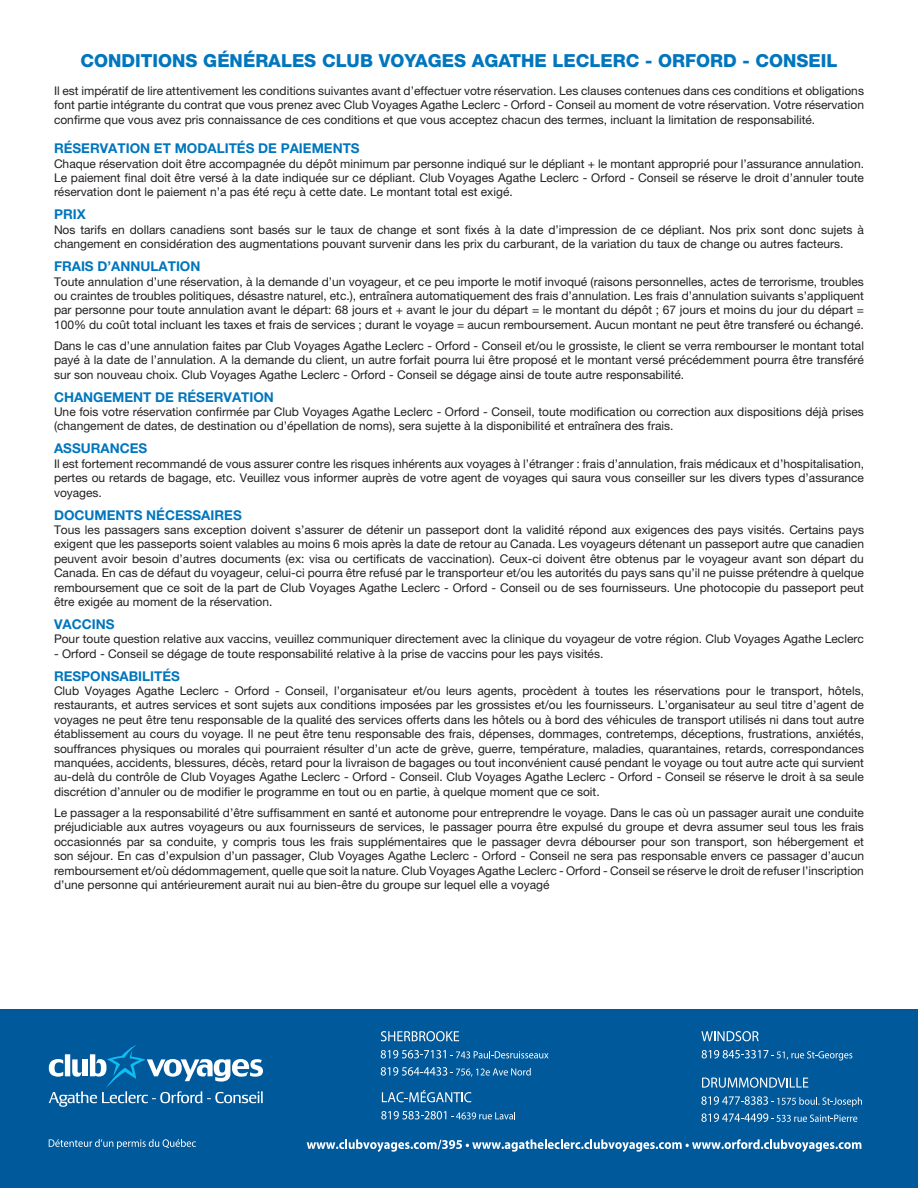
<style>
.page{position:relative;width:918px;height:1188px;background:#fff}
.page>*{position:absolute;margin:0;border:0;box-sizing:border-box;transform-origin:0 0}
.t1{font:800 18px "Helvetica Neue LT Pro";color:#0076be}
.t2{font:700 13.5px "Helvetica Neue LT Pro";color:#0076be}
.Texte_Courant_Condit{font:12px/14.4px "Helvetica Neue LT Pro";color:#231f20;text-align:justify}
</style>
<div class="page">
<div style="left:0;top:1009px;width:918px;height:157px;background:#00599b"></div>
<svg style="left:381px;top:1031px;width:78px;height:10px"></svg>
<svg style="left:381px;top:1050px;width:168px;height:8px"></svg>
<svg style="left:381px;top:1067px;width:150px;height:10px"></svg>
<svg style="left:701px;top:1031px;width:58px;height:10px"></svg>
<svg style="left:702px;top:1050px;width:150px;height:11px"></svg>
<svg style="left:382px;top:1090px;width:89px;height:12px"></svg>
<svg style="left:49px;top:1139px;width:147px;height:10px"></svg>
<svg style="left:381px;top:1111px;width:134px;height:8px"></svg>
<svg style="left:702px;top:1077px;width:106px;height:11px"></svg>
<svg style="left:701px;top:1096px;width:161px;height:11px"></svg>
<svg style="left:701px;top:1113px;width:156px;height:9px"></svg>
<svg style="left:49px;top:1045px;width:214px;height:62px"></svg>
<svg style="left:307px;top:1139px;width:554px;height:13px"></svg>
<div style="left:0;top:1160px;width:918px;height:28px;background:#00599b"></div>
<p class="t1" style="left:81px;top:50px;width:758px">CONDITIONS GÉNÉRALES CLUB VOYAGES AGATHE LECLERC - ORFORD - CONSEIL</p>
<p class="Texte_Courant_Condit" style="left:54px;top:83px;width:812px">Il est impératif de lire attentivement les conditions suivantes avant d’effectuer votre réservation. Les clauses contenues dans ces conditions et obligations font partie intégrante du contrat que vous prenez avec Club Voyages Agathe Leclerc - Orford - Conseil au moment de votre réservation. Votre réservation confirme que vous avez pris connaissance de ces conditions et que vous acceptez chacun des termes, incluant la limitation de responsabilité.</p>
<p class="t2" style="left:54px;top:140px;width:307px">RÉSERVATION ET MODALITÉS DE PAIEMENTS</p>
<p class="Texte_Courant_Condit" style="left:54px;top:156px;width:812px">Chaque réservation doit être accompagnée du dépôt minimum par personne indiqué sur le dépliant + le montant approprié pour l’assurance annulation.<br>Le paiement final doit être versé à la date indiquée sur ce dépliant. Club Voyages Agathe Leclerc - Orford - Conseil se réserve le droit d’annuler toute réservation dont le paiement n’a pas été reçu à cette date. Le montant total est exigé.</p>
<p class="t2" style="left:54px;top:206px;width:33px">PRIX</p>
<p class="Texte_Courant_Condit" style="left:54px;top:222px;width:811px">Nos tarifs en dollars canadiens sont basés sur le taux de change et sont fixés à la date d’impression de ce dépliant. Nos prix sont donc sujets à changement en considération des augmentations pouvant survenir dans les prix du carburant, de la variation du taux de change ou autres facteurs.</p>
<p class="t2" style="left:54px;top:258px;width:148px">FRAIS D’ANNULATION</p>
<p class="Texte_Courant_Condit" style="left:54px;top:274px;width:812px">Toute annulation d’une réservation, à la demande d’un voyageur, et ce peu importe le motif invoqué (raisons personnelles, actes de terrorisme, troubles ou craintes de troubles politiques, désastre naturel, etc.), entraînera automatiquement des frais d’annulation. Les frais d’annulation suivants s’appliquent par personne pour toute annulation avant le départ: 68 jours et + avant le jour du départ = le montant du dépôt ; 67 jours et moins du jour du départ = 100% du coût total incluant les taxes et frais de services ; durant le voyage = aucun remboursement. Aucun montant ne peut être transferé ou échangé.</p>
<p class="Texte_Courant_Condit" style="left:54px;top:338px;width:812px">Dans le cas d’une annulation faites par Club Voyages Agathe Leclerc - Orford - Conseil et/ou le grossiste, le client se verra rembourser le montant total payé à la date de l’annulation. A la demande du client, un autre forfait pourra lui être proposé et le montant versé précédemment pourra être transféré sur son nouveau choix. Club Voyages Agathe Leclerc - Orford - Conseil se dégage ainsi de toute autre responsabilité.</p>
<p class="t2" style="left:54px;top:388px;width:221px">CHANGEMENT DE RÉSERVATION</p>
<p class="Texte_Courant_Condit" style="left:54px;top:404px;width:811px">Une fois votre réservation confirmée par Club Voyages Agathe Leclerc - Orford - Conseil, toute modification ou correction aux dispositions déjà prises (changement de dates, de destination ou d’épellation de noms), sera sujette à la disponibilité et entraînera des frais.</p>
<p class="t2" style="left:54px;top:440px;width:95px">ASSURANCES</p>
<p class="Texte_Courant_Condit" style="left:54px;top:456px;width:812px">Il est fortement recommandé de vous assurer contre les risques inhérents aux voyages à l’étranger : frais d’annulation, frais médicaux et d’hospitalisation, pertes ou retards de bagage, etc. Veuillez vous informer auprès de votre agent de voyages qui saura vous conseiller sur les divers types d’assurance voyages.</p>
<p class="t2" style="left:54px;top:506px;width:189px">DOCUMENTS NÉCESSAIRES</p>
<p class="Texte_Courant_Condit" style="left:54px;top:522px;width:812px">Tous les passagers sans exception doivent s’assurer de détenir un passeport dont la validité répond aux exigences des pays visités. Certains pays exigent que les passeports soient valables au moins 6 mois après la date de retour au Canada. Les voyageurs détenant un passeport autre que canadien peuvent avoir besoin d’autres documents (ex: visa ou certificats de vaccination). Ceux-ci doivent être obtenus par le voyageur avant son départ du Canada. En cas de défaut du voyageur, celui-ci pourra être refusé par le transporteur et/ou les autorités du pays sans qu’il ne puisse prétendre à quelque remboursement que ce soit de la part de Club Voyages Agathe Leclerc - Orford - Conseil ou de ses fournisseurs. Une photocopie du passeport peut être exigée au moment de la réservation.</p>
<p class="t2" style="left:54px;top:616px;width:62px">VACCINS</p>
<p class="Texte_Courant_Condit" style="left:54px;top:632px;width:811px">Pour toute question relative aux vaccins, veuillez communiquer directement avec la clinique du voyageur de votre région. Club Voyages Agathe Leclerc</p>
<p class="Texte_Courant_Condit" style="left:54px;top:646px;width:551px">- Orford - Conseil se dégage de toute responsabilité relative à la prise de vaccins pour les pays visités.</p>
<p class="t2" style="left:54px;top:667px;width:128px">RESPONSABILITÉS</p>
<p class="Texte_Courant_Condit" style="left:54px;top:683px;width:812px">Club Voyages Agathe Leclerc - Orford - Conseil, l’organisateur et/ou leurs agents, procèdent à toutes les réservations pour le transport, hôtels, restaurants, et autres services et sont sujets aux conditions imposées par les grossistes et/ou les fournisseurs. L’organisateur au seul titre d’agent de voyages ne peut être tenu responsable de la qualité des services offerts dans les hôtels ou à bord des véhicules de transport utilisés ni dans tout autre établissement au cours du voyage. Il ne peut être tenu responsable des frais, dépenses, dommages, contretemps, déceptions, frustrations, anxiétés, souffrances physiques ou morales qui pourraient résulter d’un acte de grève, guerre, température, maladies, quarantaines, retards, correspondances manquées, accidents, blessures, décès, retard pour la livraison de bagages ou tout inconvénient causé pendant le voyage ou tout autre acte qui survient au-delà du contrôle de Club Voyages Agathe Leclerc - Orford - Conseil. Club Voyages Agathe Leclerc - Orford - Conseil se réserve le droit à sa seule discrétion d’annuler ou de modifier le programme en tout ou en partie, à quelque moment que ce soit.</p>
<p class="Texte_Courant_Condit" style="left:54px;top:805px;width:812px">Le passager a la responsabilité d’être suffisamment en santé et autonome pour entreprendre le voyage. Dans le cas où un passager aurait une conduite préjudiciable aux autres voyageurs ou aux fournisseurs de services, le passager pourra être expulsé du groupe et devra assumer seul tous les frais occasionnés par sa conduite, y compris tous les frais supplémentaires que le passager devra débourser pour son transport, son hébergement et son séjour. En cas d’expulsion d’un passager, Club Voyages Agathe Leclerc - Orford - Conseil ne sera pas responsable envers ce passager d’aucun remboursement et/où dédommagement, quelle que soit la nature. Club Voyages Agathe Leclerc - Orford - Conseil se réserve le droit de refuser l’inscription d’une personne qui antérieurement aurait nui au bien-être du groupe sur lequel elle a voyagé</p>
</div>
